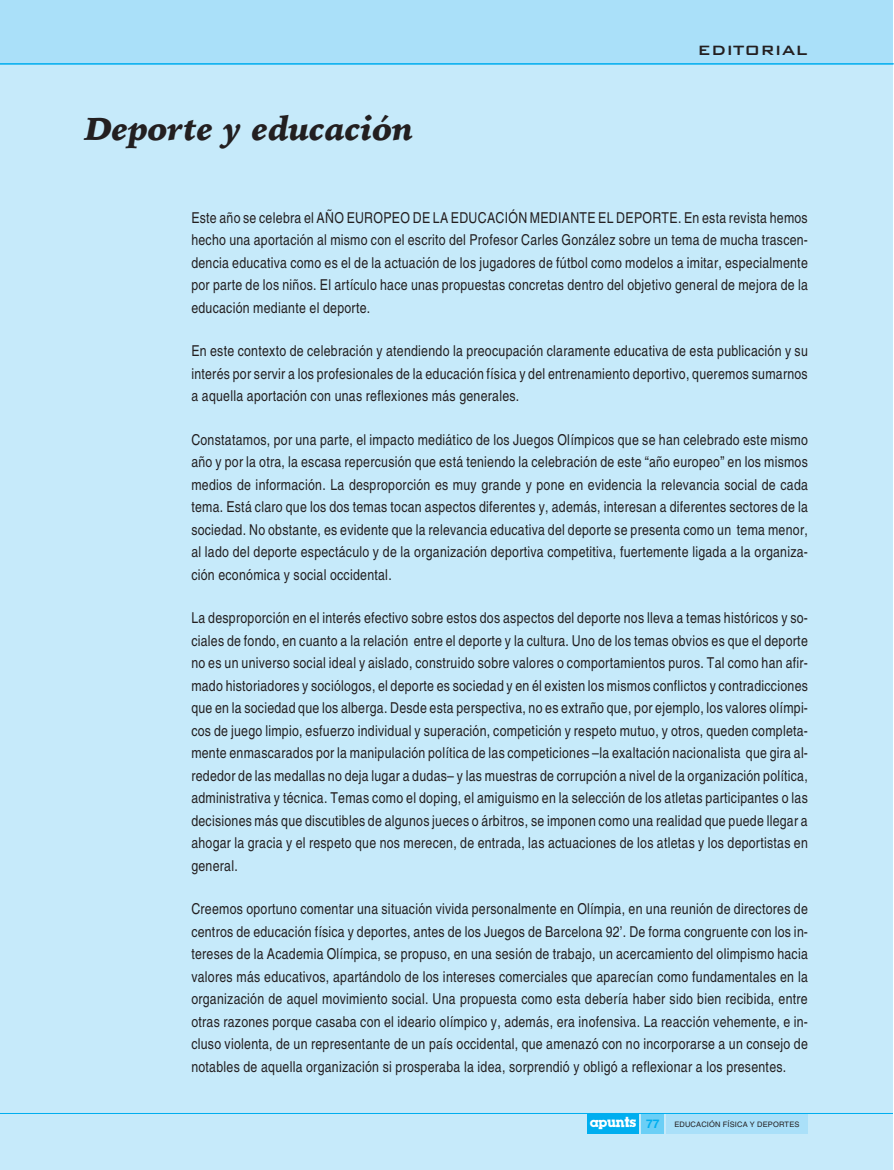
<style>
.page{position:relative;width:894px;height:1170px;background:#fff}
.page>*{position:absolute;margin:0;border:0;box-sizing:border-box;transform-origin:0 0}
.t1{font:italic 33px "Iowan Old St Blk BT";color:#231f20}
.t2{font:18px "Bank Gothic Md BT";color:#231f20}
.t3{font:15px/22.5px "Helvetica Narrow";letter-spacing:.02em;color:#231f20;text-align:justify}
.t4{font:7.5px "Helvetica";letter-spacing:.02em;color:#231f20}
.s1{font-weight:700;font-size:12px;color:#00aeef}
</style>
<div class="page">
<div style="left:0;top:64px;width:893px;height:1106px;background:#c6eafa"></div>
<div style="left:0;top:1px;width:893px;height:63px;background:#aae0f9"></div>
<hr style="left:0;top:63px;width:894px;height:1px;background:#00aeef">
<svg style="left:0;top:1113px;width:893px;height:21px"></svg>
<h1 class="t1" style="left:85px;top:115px;width:330px">Deporte y educación</h1>
<p class="t2" style="left:698px;top:42px;width:112px">EDITORIAL</p>
<p class="t3" style="left:191px;top:207px;width:618px">Este año se ce le bra el AÑO EUROPEO DE LA EDUCACIÓN MEDIANTE EL DEPORTE. En esta re vis ta he mos he cho una apor ta ción al mis mo con el es cri to del Pro fe sor Car les Gon zá lez so bre un tema de mu cha tras cen - den cia edu ca ti va como es el de la actua ción de los ju ga do res de fút bol como mo de los a imi tar, es pe cial men te por par te de los ni ños. El ar tícu lo hace unas pro pues tas con cre tas den tro del ob je ti vo ge ne ral de me jo ra de la edu ca ción me dian te el de por te.</p>
<p class="t3" style="left:191px;top:341px;width:618px">En este con tex to de ce le bra ción y aten dien do la preo cu pa ción cla ra men te edu ca ti va de esta pu bli ca ción y su in te rés por ser vir a los pro fe sio na les de la edu ca ción fí si ca y del en tre na mien to de por ti vo, que re mos su mar nos a aque lla apor ta ción con unas re fle xio nes más ge ne ra les.</p>
<p class="t3" style="left:191px;top:429px;width:618px">Cons ta ta mos, por una par te, el im pac to me diá ti co de los Jue gos Olím pi cos que se han ce le bra do este mis mo año y por la otra, la es ca sa re per cu sión que está te nien do la ce le bra ción de este “año eu ro peo” en los mis mos me dios de in for ma ción. La des pro por ción es muy gran de y pone en evi den cia la re le van cia so cial de cada tema. Está cla ro que los dos te mas to can as pec tos di fe ren tes y, ade más, in te re san a di fe ren tes sec to res de la so cie dad. No obs tan te, es evi den te que la re le van cia edu ca ti va del de por te se pre sen ta como un tema me nor, al lado del de por te es pec tácu lo y de la or ga ni za ción de por ti va com pe ti ti va, fuer te men te li ga da a la or ga ni za - ción eco nó mi ca y so cial oc ci den tal.</p>
<p class="t3" style="left:191px;top:608px;width:618px">La des pro por ción en el in te rés efec ti vo so bre es tos dos as pec tos del de por te nos lle va a te mas his tó ri cos y so - cia les de fon do, en cuan to a la re la ción en tre el de por te y la cul tu ra. Uno de los te mas ob vios es que el de por te no es un uni ver so so cial ideal y ais la do, cons trui do so bre va lo res o com por ta mien tos pu ros. Tal como han afir - ma do his to ria do res y so ció lo gos, el de por te es so cie dad y en él exis ten los mis mos con flic tos y con tra dic cio nes que en la so cie dad que los al ber ga. Des de esta pers pec ti va, no es ex tra ño que, por ejem plo, los va lo res olím pi - cos de jue go lim pio, es fuer zo in di vi dual y su pe ra ción, com pe ti ción y res pe to mu tuo, y otros, que den com ple ta - men te en mas ca ra dos por la ma ni pu la ción po lí ti ca de las com pe ti cio nes –la exal ta ción na cio na lis ta que gira al - re de dor de las me da llas no deja lu gar a du das– y las mues tras de co rrup ción a ni vel de la or ga ni za ción po lí ti ca, ad mi nis tra ti va y téc ni ca. Te mas como el do ping, el ami guis mo en la se lec ción de los at le tas par ti ci pan tes o las de ci sio nes más que dis cu ti bles de al gu nos jue ces o ár bi tros, se im po nen como una rea li dad que pue de lle gar a aho gar la gra cia y el res pe to que nos me re cen, de en tra da, las ac tua cio nes de los at le tas y los de por tis tas en ge ne ral.</p>
<p class="t3" style="left:191px;top:899px;width:618px">Cree mos opor tu no co men tar una si tua ción vi vi da per so nal men te en Olím pia, en una reu nión de di rec to res de cen tros de edu ca ción fí si ca y de por tes, an tes de los Jue gos de Bar ce lo na 92’. De for ma con gruen te con los in - te re ses de la Aca de mia Olím pi ca, se pro pu so, en una se sión de tra ba jo, un acer ca mien to del olim pis mo ha cia va lo res más edu ca ti vos, apar tán do lo de los in te re ses co mer cia les que apa re cían como fun da men ta les en la or ga ni za ción de aquel mo vi mien to so cial. Una pro pues ta como esta de be ría ha ber sido bien re ci bi da, en tre otras ra zo nes por que ca sa ba con el idea rio olím pi co y, ade más, era ino fen si va. La reac ción vehe men te, e in - clu so vio len ta, de un re pre sen tan te de un país oc ci den tal, que ame na zó con no in cor po rar se a un con se jo de no ta bles de aque lla or ga ni za ción si pros pe ra ba la idea, sor pren dió y obli gó a re fle xio nar a los pre sen tes.</p>
<p class="t4" style="left:646px;top:1121px;width:155px"><span class="s1">77</span> EDUCACIÓN FÍSICA Y DEPORTES</p>
</div>
